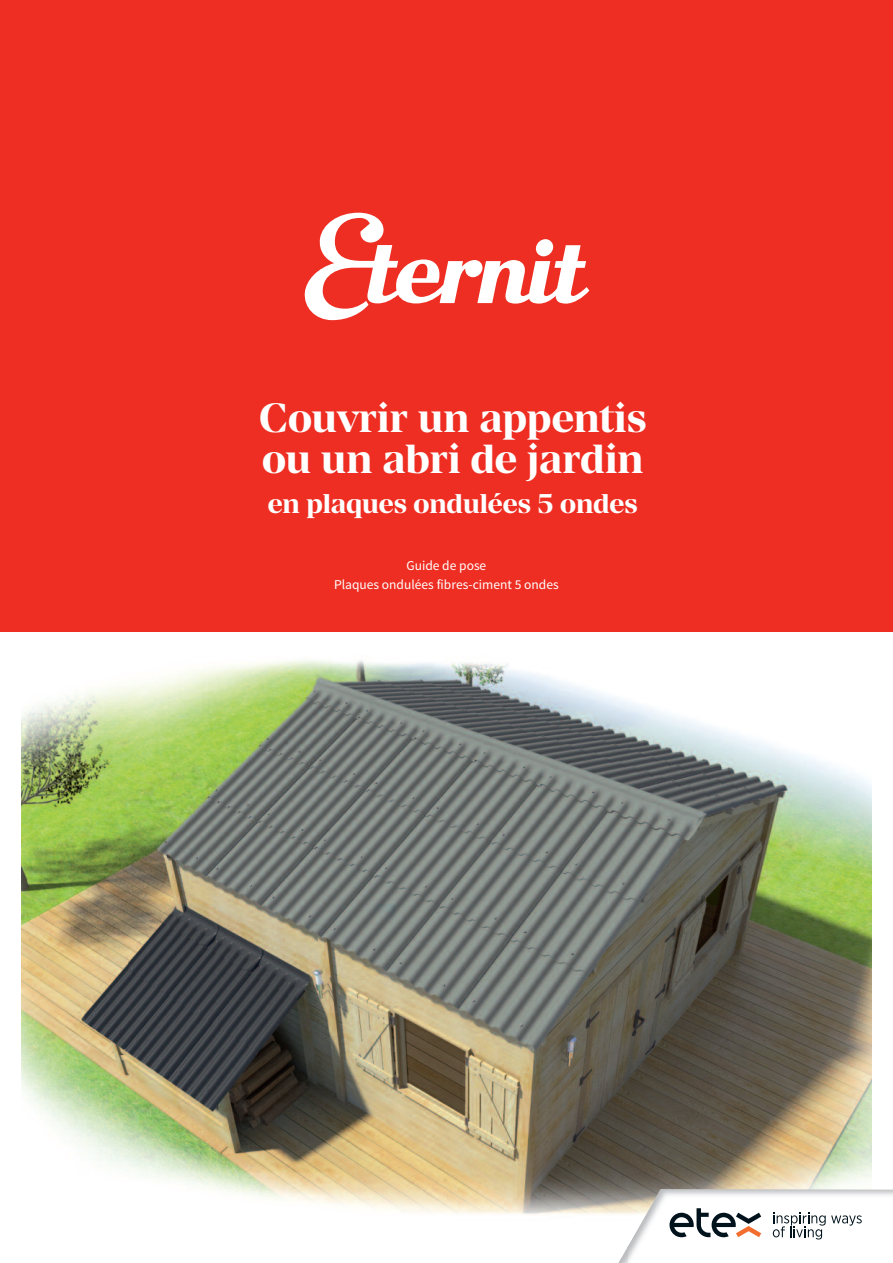
<style>
.page{position:relative;width:893px;height:1263px;background:#fff}
.page>*{position:absolute;margin:0;border:0;box-sizing:border-box;transform-origin:0 0}
.t1{font:700 40.5px/40.5px "Manier";color:#fff}
.t2{font:700 27px "Manier";letter-spacing:-.005em;color:#fff}
.t3{font:13.5px/19.5px "Source Sans Pro";color:#fff;text-align:center}
</style>
<div class="page">
<img style="left:21px;top:660px;width:851px;height:555px">
<img style="left:618px;top:1189px;width:9px;height:26px">
<img style="left:618px;top:1248px;width:9px;height:15px">
<img style="left:627px;top:1189px;width:266px;height:74px">
<img style="left:696px;top:1208px;width:14px;height:29px">
<svg style="left:773px;top:1213px;width:89px;height:26px"></svg>
<img style="left:736px;top:1213px;width:25px;height:11px">
<img style="left:736px;top:1226px;width:25px;height:11px">
<img style="left:669px;top:1213px;width:25px;height:24px">
<img style="left:712px;top:1213px;width:24px;height:24px">
<div style="left:0;top:0;width:893px;height:631px;background:#ee2e22"></div>
<svg style="left:305px;top:213px;width:284px;height:107px"></svg>
<h1 class="t1" style="left:259px;top:402px;width:389px">Couvrir un appentis ou un abri de jardin</h1>
<h2 class="t2" style="left:268px;top:494px;width:371px">en plaques ondulées 5 ondes</h2>
<p class="t3" style="left:334px;top:556px;width:226px">Guide de pose<br>Plaques ondulées fibres-ciment 5 ondes</p>
</div>
